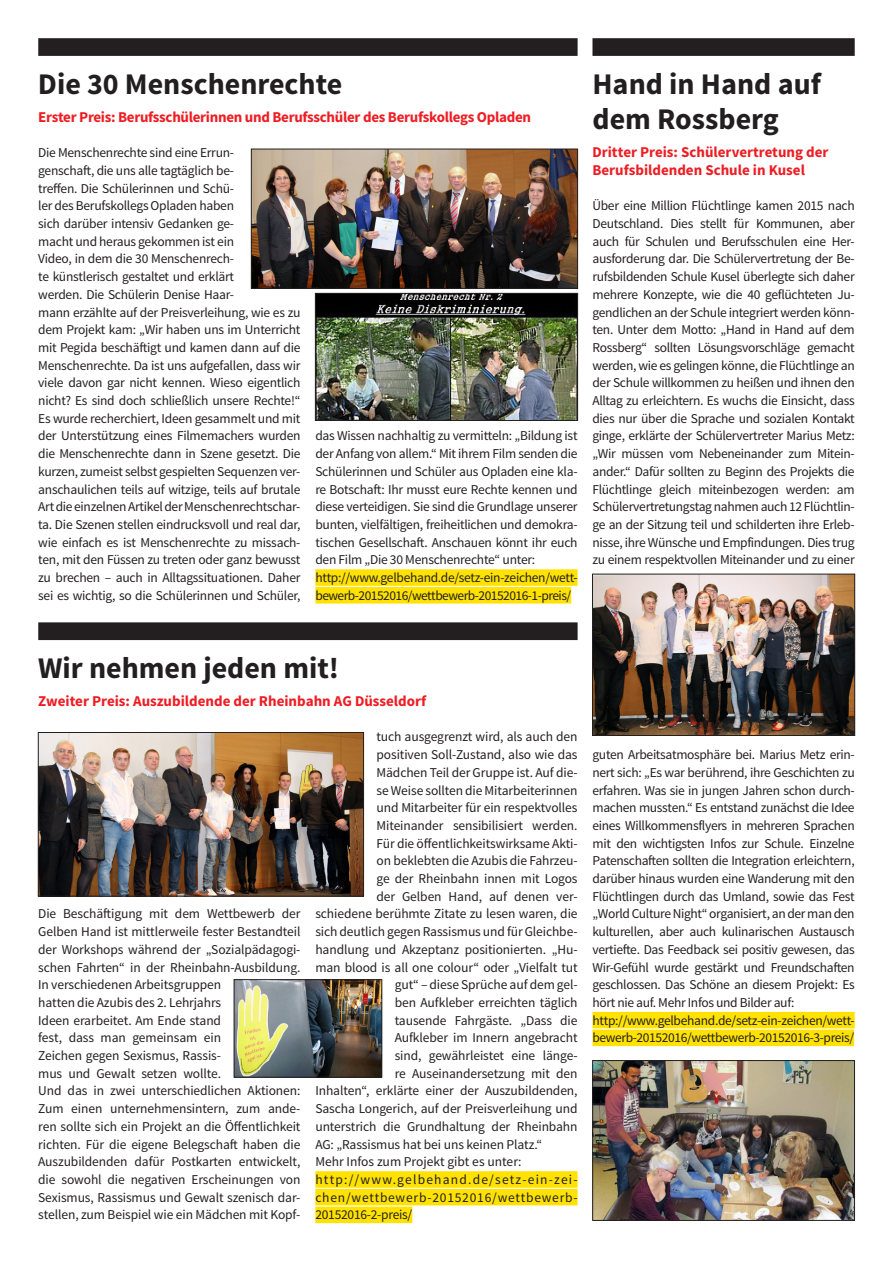
<style>
.page{position:relative;width:893px;height:1263px;background:#fff}
.page>*{position:absolute;margin:0;border:0;box-sizing:border-box;transform-origin:0 0}
._1_Headline__20_23_6{font:700 30px/35.4px "Source Sans Pro";color:#231f20}
.Subline__10_11_8{font:700 15px/17.7px "Source Sans Pro";color:#ee1d23}
.Subline__10_11_8-2{font:700 15px "Source Sans Pro";letter-spacing:-.02em;color:#ee1d23}
.Text__9_11_8{font:13.5px/17.7px "Source Sans Pro";letter-spacing:-.02em;color:#231f20;text-align:justify}
.Text__9_11_8-2{font:13.5px/17.7px "Source Sans Pro";letter-spacing:-.04em;color:#231f20}
.Text__9_11_8-3{font:13.5px "Source Sans Pro";color:#231f20}
</style>
<div class="page">
<div style="left:315px;top:569px;width:263px;height:17px;background:#ffe201"></div>
<div style="left:315px;top:587px;width:256px;height:16px;background:#ffe201"></div>
<div style="left:38px;top:38px;width:540px;height:18px;background:#231f20"></div>
<div style="left:38px;top:622px;width:540px;height:18px;background:#231f20"></div>
<div style="left:315px;top:1171px;width:263px;height:17px;background:#ffe201"></div>
<div style="left:315px;top:1189px;width:263px;height:16px;background:#ffe201"></div>
<div style="left:315px;top:1206px;width:97px;height:17px;background:#ffe201"></div>
<img style="left:253px;top:151px;width:323px;height:136px">
<div style="left:251px;top:149px;width:327px;height:140px;border:1px solid #231f20"></div>
<img style="left:40px;top:734px;width:322px;height:160px">
<div style="left:38px;top:732px;width:326px;height:164px;border:1px solid #231f20"></div>
<img style="left:317px;top:295px;width:259px;height:124px">
<div style="left:315px;top:293px;width:263px;height:128px;border:1px solid #231f20"></div>
<img style="left:236px;top:981px;width:144px;height:94px">
<div style="left:234px;top:979px;width:148px;height:98px;border:1px solid #231f20"></div>
<div style="left:592px;top:1012px;width:263px;height:16px;background:#ffe201"></div>
<div style="left:592px;top:1029px;width:262px;height:17px;background:#ffe201"></div>
<div style="left:592px;top:38px;width:263px;height:18px;background:#231f20"></div>
<img style="left:594px;top:576px;width:259px;height:158px">
<div style="left:592px;top:574px;width:263px;height:162px;border:1px solid #231f20"></div>
<img style="left:594px;top:1062px;width:259px;height:156px">
<div style="left:592px;top:1060px;width:263px;height:160px;border:1px solid #231f20"></div>
<p class="_1_Headline__20_23_6" style="left:38px;top:67px;width:306px">Die 30 Menschenrechte</p>
<p class="Subline__10_11_8-2" style="left:38px;top:107px;width:494px">Erster Preis: Berufsschülerinnen und Berufsschüler des Berufskollegs Opladen</p>
<p class="Text__9_11_8" style="left:38px;top:144px;width:264px;text-align:left">Die Menschenrechte sind eine Errun-<br>genschaft, die uns alle tagtäglich be-<br>treffen. Die Schülerinnen und Schü-<br>ler des Berufskollegs Opladen haben<br>sich darüber intensiv Gedanken ge-<br>macht und heraus gekommen ist ein<br>Video, in dem die 30 Menschenrech-<br>te künstlerisch gestaltet und erklärt<br>werden. Die Schülerin Denise Haar-<br>mann erzählte auf der Preisverleihung, wie es zu dem Projekt kam: „Wir haben uns im Unterricht mit Pegida beschäftigt und kamen dann auf die Menschenrechte. Da ist uns aufgefallen, dass wir viele davon gar nicht kennen. Wieso eigentlich nicht? Es sind doch schließlich unsere Rechte!“ Es wurde recherchiert, Ideen gesammelt und mit der Unterstützung eines Filmemachers wurden die Menschenrechte dann in Szene gesetzt. Die kurzen, zumeist selbst gespielten Sequenzen ver&shy;anschaulichen teils auf witzige, teils auf brutale Art die einzelnen Artikel der Menschenrechtschar&shy;ta. Die Szenen stellen eindrucksvoll und real dar, wie einfach es ist Menschenrechte zu missach&shy;ten, mit den Füssen zu treten oder ganz bewusst zu brechen – auch in Alltagssituationen. Daher sei es wichtig, so die Schülerinnen und Schüler,</p>
<p class="Text__9_11_8" style="left:315px;top:427px;width:264px">das Wissen nachhaltig zu vermitteln: „Bildung ist der Anfang von allem.“ Mit ihrem Film senden die Schülerinnen und Schüler aus Opladen eine kla&shy;re Botschaft: Ihr musst eure Rechte kennen und diese verteidigen. Sie sind die Grundlage unserer bunten, vielfältigen, freiheitlichen und demokra&shy;tischen Gesellschaft. Anschauen könnt ihr euch den Film „Die 30 Menschenrechte“ unter:</p>
<p class="Text__9_11_8-2" style="left:315px;top:569px;width:264px">http://www.gelbehand.de/setz-ein-zeichen/wett&shy;bewerb-20152016/wettbewerb-20152016-1-preis/</p>
<p class="_1_Headline__20_23_6" style="left:592px;top:67px;width:230px">Hand in Hand auf dem Rossberg</p>
<p class="Subline__10_11_8" style="left:592px;top:144px;width:238px">Dritter Preis: Schülervertretung der<br>Berufsbildenden Schule in Kusel</p>
<p class="Text__9_11_8" style="left:592px;top:197px;width:264px">Über eine Million Flüchtlinge kamen 2015 nach Deutschland. Dies stellt für Kommunen, aber auch für Schulen und Berufsschulen eine Her&shy;ausforderung dar. Die Schülervertretung der Be&shy;rufsbildenden Schule Kusel überlegte sich daher mehrere Konzepte, wie die 40 geflüchteten Ju&shy;gendlichen an der Schule integriert werden könn&shy;ten. Unter dem Motto: „Hand in Hand auf dem Rossberg“ sollten Lösungsvorschläge gemacht werden, wie es gelingen könne, die Flüchtlinge an der Schule willkommen zu heißen und ihnen den Alltag zu erleichtern. Es wuchs die Einsicht, dass dies nur über die Sprache und sozialen Kontakt ginge, erklärte der Schülervertreter Marius Metz: „Wir müssen vom Nebeneinander zum Mitein&shy;ander.“ Dafür sollten zu Beginn des Projekts die Flüchtlinge gleich miteinbezogen werden: am Schülervertretungstag nahmen auch 12 Flüchtlin&shy;ge an der Sitzung teil und schilderten ihre Erleb&shy;nisse, ihre Wünsche und Empfindungen. Dies trug zu einem respektvollen Miteinander und zu einer</p>
<p class="_1_Headline__20_23_6" style="left:38px;top:651px;width:302px">Wir nehmen jeden mit!</p>
<p class="Subline__10_11_8" style="left:38px;top:693px;width:389px">Zweiter Preis: Auszubildende der Rheinbahn AG Düsseldorf</p>
<p class="Text__9_11_8" style="left:38px;top:905px;width:264px;text-align:left">Die Beschäftigung mit dem Wettbewerb der Gelben Hand ist mittlerweile fester Bestandteil der Workshops während der „Sozialpädagogi&shy;schen Fahrten“ in der Rheinbahn-Ausbildung.<br>In verschiedenen Arbeitsgruppen<br>hatten die Azubis des 2. Lehrjahrs<br>Ideen erarbeitet. Am Ende stand<br>fest, dass man gemeinsam ein<br>Zeichen gegen Sexismus, Rassis-<br>mus und Gewalt setzen wollte.<br>Und das in zwei unterschiedlichen Aktionen:<br>Zum einen unternehmensintern, zum ande&shy;ren sollte sich ein Projekt an die Öffentlichkeit richten. Für die eigene Belegschaft haben die Auszubildenden dafür Postkarten entwickelt, die sowohl die negativen Erscheinungen von Sexismus, Rassismus und Gewalt szenisch dar&shy;stellen, zum Beispiel wie ein Mädchen mit Kopf-</p>
<p class="Text__9_11_8" style="left:376px;top:728px;width:203px">tuch ausgegrenzt wird, als auch den</p>
<p class="Text__9_11_8" style="left:376px;top:746px;width:203px">positiven Soll-Zustand, also wie das</p>
<p class="Text__9_11_8" style="left:376px;top:764px;width:203px">Mädchen Teil der Gruppe ist. Auf die-</p>
<p class="Text__9_11_8" style="left:376px;top:781px;width:203px">se Weise sollten die Mitarbeiterinnen</p>
<p class="Text__9_11_8" style="left:376px;top:799px;width:203px">und Mitarbeiter für ein respektvolles</p>
<p class="Text__9_11_8" style="left:376px;top:817px;width:203px">Miteinander sensibilisiert werden.</p>
<p class="Text__9_11_8" style="left:376px;top:834px;width:203px">Für die öffentlichkeitswirksame Akti-</p>
<p class="Text__9_11_8" style="left:376px;top:852px;width:203px">on beklebten die Azubis die Fahrzeu-</p>
<p class="Text__9_11_8" style="left:376px;top:870px;width:203px">ge der Rheinbahn innen mit Logos</p>
<p class="Text__9_11_8" style="left:376px;top:888px;width:203px">der Gelben Hand, auf denen ver-</p>
<p class="Text__9_11_8" style="left:315px;top:905px;width:264px">schiedene berühmte Zitate zu lesen waren, die</p>
<p class="Text__9_11_8" style="left:315px;top:923px;width:264px">sich deutlich gegen Rassismus und für Gleichbe-</p>
<p class="Text__9_11_8" style="left:315px;top:941px;width:264px">handlung und Akzeptanz positionierten. „Hu-</p>
<p class="Text__9_11_8" style="left:315px;top:958px;width:264px">man blood is all one colour“ oder „Vielfalt tut</p>
<p class="Text__9_11_8" style="left:395px;top:976px;width:184px">gut“ – diese Sprüche auf dem gel-</p>
<p class="Text__9_11_8" style="left:395px;top:994px;width:184px">ben Aufkleber erreichten täglich</p>
<p class="Text__9_11_8" style="left:395px;top:1011px;width:184px">tausende Fahrgäste. „Dass die</p>
<p class="Text__9_11_8" style="left:395px;top:1029px;width:184px">Aufkleber im Innern angebracht</p>
<p class="Text__9_11_8" style="left:395px;top:1047px;width:184px">sind, gewährleistet eine länge-</p>
<p class="Text__9_11_8" style="left:395px;top:1065px;width:184px">re Auseinandersetzung mit den</p>
<p class="Text__9_11_8" style="left:315px;top:1082px;width:264px">Inhalten“, erklärte einer der Auszubildenden,</p>
<p class="Text__9_11_8" style="left:315px;top:1100px;width:264px">Sascha Longerich, auf der Preisverleihung und</p>
<p class="Text__9_11_8" style="left:315px;top:1118px;width:264px">unterstrich die Grundhaltung der Rheinbahn</p>
<p class="Text__9_11_8" style="left:315px;top:1135px;width:228px">AG: „Rassismus hat bei uns keinen Platz.“</p>
<p class="Text__9_11_8-3" style="left:315px;top:1153px;width:208px">Mehr Infos zum Projekt gibt es unter:</p>
<p class="Text__9_11_8" style="left:315px;top:1171px;width:264px">http://www.gelbehand.de/setz-ein-zei&shy;chen/wettbewerb-20152016/wettbewerb-20152016-2-preis/</p>
<p class="Text__9_11_8" style="left:592px;top:746px;width:264px">guten Arbeitsatmosphäre bei. Marius Metz erin&shy;nert sich: „Es war berührend, ihre Geschichten zu erfahren. Was sie in jungen Jahren schon durch&shy;machen mussten.“ Es entstand zunächst die Idee eines Willkommensflyers in mehreren Sprachen mit den wichtigsten Infos zur Schule. Einzelne Patenschaften sollten die Integration erleichtern, darüber hinaus wurden eine Wanderung mit den Flüchtlingen durch das Umland, sowie das Fest „World Culture Night“ organisiert, an der man den kulturellen, aber auch kulinarischen Austausch vertiefte. Das Feedback sei positiv gewesen, das Wir-Gefühl wurde gestärkt und Freundschaften geschlossen. Das Schöne an diesem Projekt: Es hört nie auf. Mehr Infos und Bilder auf:</p>
<p class="Text__9_11_8" style="left:592px;top:1011px;width:264px">http://www.gelbehand.de/setz-ein-zeichen/wett&shy;bewerb-20152016/wettbewerb-20152016-3-preis/</p>
</div>
